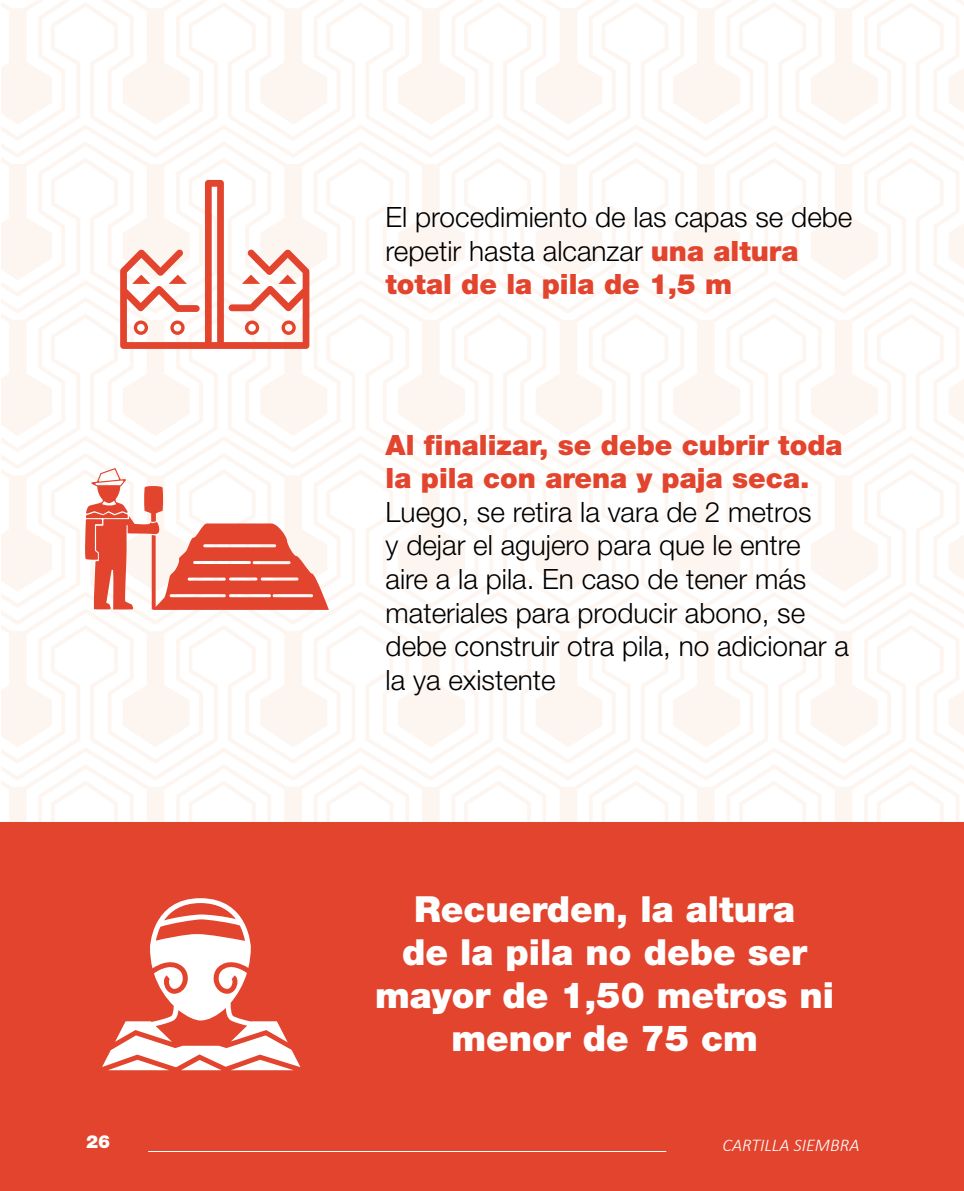
<style>
.page{position:relative;width:964px;height:1191px;background:#fff}
.page>*{position:absolute;margin:0;border:0;box-sizing:border-box;transform-origin:0 0}
.t1{font:900 36px/43.2px "Helvetica Neue LT Std";color:#fff;text-align:center}
.t2{font:300 28px/33.6px "Helvetica Neue LT Std";color:#000}
.t3{font:900 28px/33.6px "Helvetica Neue LT Std";color:#e2442e}
.t4{font:italic 300 18px "Calibri";color:#fff}
.t5{font:900 18px "Helvetica Neue LT Std";color:#fff}
.s1{font-weight:900;color:#e2442e}
</style>
<div class="page">
<div style="left:0;top:822px;width:964px;height:369px;background:#e2442e"></div>
<svg style="left:102px;top:898px;width:198px;height:172px"></svg>
<svg style="left:84px;top:468px;width:245px;height:142px"></svg>
<svg style="left:120px;top:180px;width:189px;height:169px"></svg>
<hr style="left:148px;top:1151px;width:518px;height:1px;background:#fff">
<p class="t2" style="left:386px;top:200px;width:468px">El procedimiento de las capas se debe repetir hasta alcanzar <span class="s1">una altura total de la pila de 1,5 m</span></p>
<p class="t3" style="left:386px;top:427px;width:458px">Al finalizar, se debe cubrir toda la pila con arena y paja seca.</p>
<p class="t2" style="left:386px;top:494px;width:465px">Luego, se retira la vara de 2 metros<br>y dejar el agujero para que le entre aire a la pila. En caso de tener más materiales para producir abono, se debe construir otra pila, no adicionar a la ya existente</p>
<p class="t1" style="left:375px;top:887px;width:460px">Recuerden, la altura<br>de la pila no debe ser mayor de 1,50 metros ni menor de 75 cm</p>
<p class="t5" style="left:86px;top:1130px;width:26px">26</p>
<p class="t4" style="left:722px;top:1134px;width:138px">CARTILLA SIEMBRA</p>
</div>
